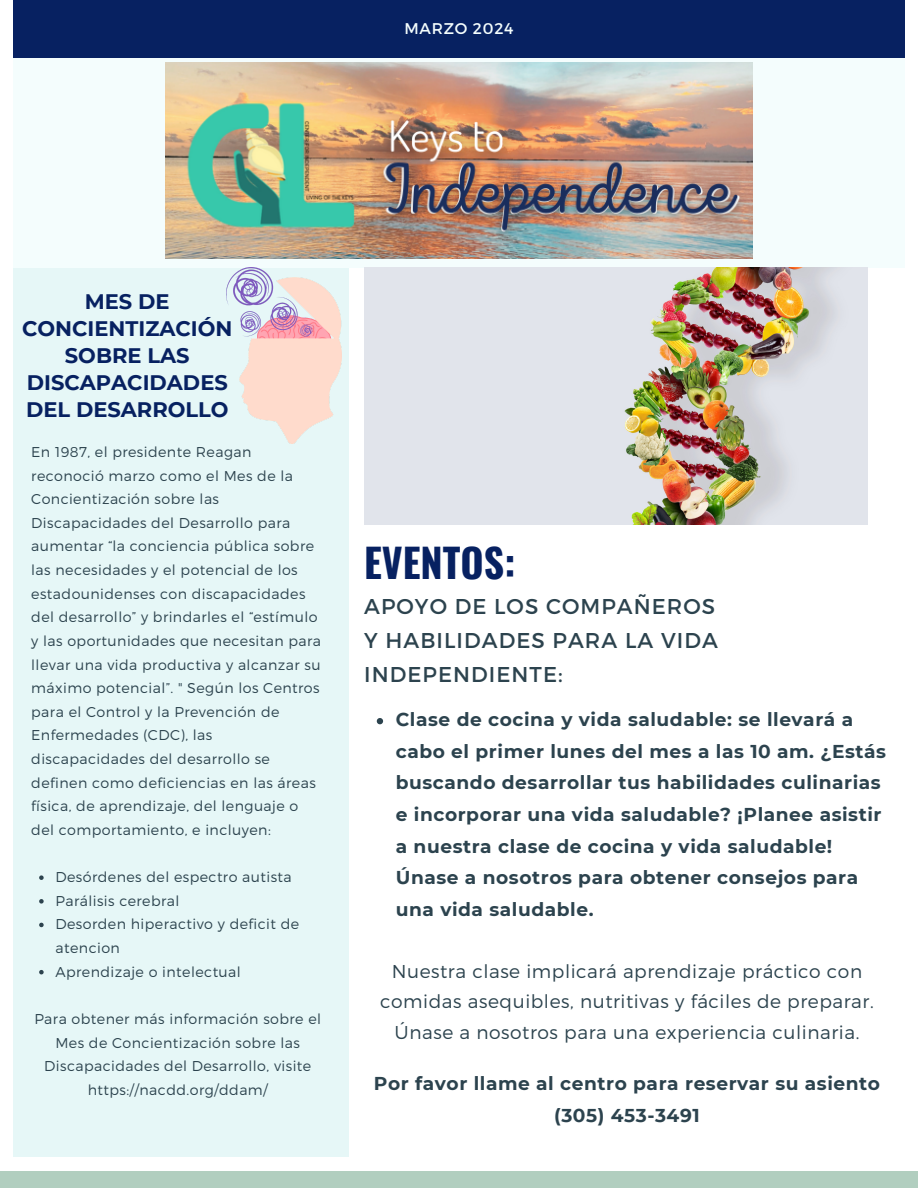
<style>
.page{position:relative;width:918px;height:1188px;background:#fff}
.page>*{position:absolute;margin:0;border:0;box-sizing:border-box;transform-origin:0 0}
.t1{font:700 39.75px "Oswald";color:#072161}
.t2{font:21.45px/33.8px "Montserrat";letter-spacing:.05em;color:#2c434e}
.t3{font:700 21px/27px "Montserrat";color:#072161;text-align:center}
.t4{font:700 18.6px/31.5px "Montserrat";letter-spacing:.03em;color:#2c434e}
.t5{font:300 18.6px/30.5px "Montserrat";letter-spacing:.03em;color:#2c434e;text-align:center}
.t6{font:15.45px "Montserrat";letter-spacing:.05em;color:#f4fdfd}
.t7{font:300 14.25px/23.7px "Montserrat";letter-spacing:.03em;color:#2c434e}
</style>
<div class="page">
<div style="left:13px;top:48px;width:892px;height:219px;background:#f4fdfd"></div>
<div style="left:13px;top:0;width:892px;height:57px;background:#072161"></div>
<div style="left:13px;top:268px;width:336px;height:888px;background:#e6f7f7"></div>
<div style="left:0;top:1171px;width:918px;height:17px;background:#b1cebf"></div>
<img style="left:364px;top:268px;width:503px;height:256px">
<img style="left:166px;top:63px;width:587px;height:196px">
<img style="left:227px;top:268px;width:114px;height:175px">
<svg style="left:377px;top:718px;width:6px;height:6px"></svg>
<svg style="left:39px;top:875px;width:5px;height:5px"></svg>
<svg style="left:39px;top:899px;width:5px;height:5px"></svg>
<svg style="left:39px;top:923px;width:5px;height:4px"></svg>
<svg style="left:39px;top:970px;width:5px;height:4px"></svg>
<h6 class="t6" style="left:404px;top:18px;width:111px">MARZO 2024</h6>
<p class="t3" style="left:22px;top:288px;width:212px">MES DE<br>CONCIENTIZACIÓN<br>SOBRE LAS<br>DISCAPACIDADES<br>DEL DESARROLLO</p>
<p class="t7" style="left:31px;top:439px;width:291px">En 1987, el presidente Reagan reconoció marzo como el Mes de la Concientización sobre las Discapacidades del Desarrollo para aumentar “la conciencia pública sobre las necesidades y el potencial de los estadounidenses con discapacidades del desarrollo” y brindarles el “estímulo y las oportunidades que necesitan para llevar una vida productiva y alcanzar su máximo potencial”. " Según los Centros para el Control y la Prevención de Enfermedades (CDC), las discapacidades del desarrollo se definen como deficiencias en las áreas física, de aprendizaje, del lenguaje o del comportamiento, e incluyen:</p>
<h1 class="t7" style="left:56px;top:865px;width:238px">Desórdenes del espectro autista</h1>
<h3 class="t7" style="left:56px;top:888px;width:126px">Parálisis cerebral</h3>
<p class="t7" style="left:56px;top:912px;width:245px">Desorden hiperactivo y deficit de atencion</p>
<h5 class="t7" style="left:56px;top:959px;width:187px">Aprendizaje o intelectual</h5>
<h4 class="t7" style="left:34px;top:1006px;width:288px;text-align:center">Para obtener más información sobre el Mes de Concientización sobre las Discapacidades del Desarrollo, visite https://nacdd.org/ddam/</h4>
<p class="t1" style="left:364px;top:531px;width:153px">EVENTOS:</p>
<p class="t2" style="left:364px;top:589px;width:355px">APOYO DE LOS COMPAÑEROS<br>Y HABILIDADES PARA LA VIDA<br>INDEPENDIENTE:</p>
<p class="t4" style="left:396px;top:704px;width:492px">Clase de cocina y vida saludable: se llevará a cabo el primer lunes del mes a las 10 am. ¿Estás buscando desarrollar tus habilidades culinarias e incorporar una vida saludable? ¡Planee asistir a nuestra clase de cocina y vida saludable!<br>Únase a nosotros para obtener consejos para una vida saludable.</p>
<p class="t5" style="left:380px;top:955px;width:495px">Nuestra clase implicará aprendizaje práctico con comidas asequibles, nutritivas y fáciles de preparar.<br>Únase a nosotros para una experiencia culinaria.</p>
<p class="t4" style="left:374px;top:1068px;width:508px;text-align:center">Por favor llame al centro para reservar su asiento (305) 453-3491</p>
</div>
